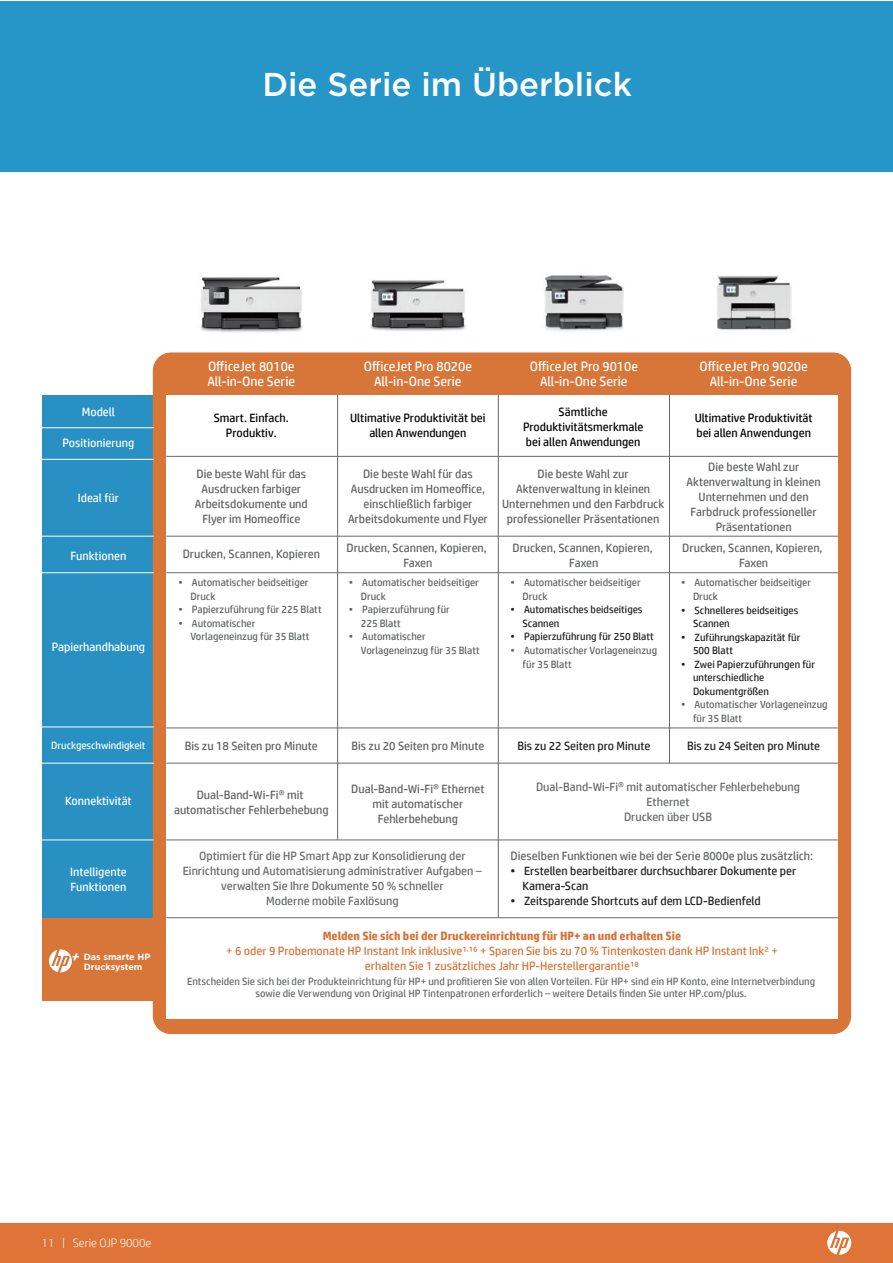
<style>
.page{position:relative;width:893px;height:1263px;background:#fff}
.page>*{position:absolute;margin:0;border:0;box-sizing:border-box;transform-origin:0 0}
.t1{font:500 33px "Gotham";color:#fff}
.t2{font:13.5px/15px "HP Simplified";color:#fff;text-align:center}
.t3{font:12px/15px "HP Simplified";color:#606264;text-align:center}
.t4{font:12px/15px "HP Simplified";color:#67696b;text-align:center}
.t5{font:12px/15px "HP Simplified";color:#d67437;text-align:center}
.t6{font:12px/15px "HP Simplified";color:#030303;text-align:center}
.t7{font:12px/15px "HP Simplified";color:#221f1f}
.t8{font:12px/15px "HP Simplified";color:#fff}
.t9{font:300 12px "HP Simplified";color:#fff}
.t10{font:10.5px/13.5px "HP Simplified";color:#606264}
.t11{font:10.5px/12px "HP Simplified";color:#67696b;text-align:center}
.t12{font:10.5px/13.5px "HP Simplified";color:#221f1f}
.t13{font:10.5px "HP Simplified";color:#fff}
.t14{font:700 9px/10.8px "Gotham";color:#fff}
.s1{font-weight:700}
</style>
<div class="page">
<img style="left:370px;top:280px;width:96px;height:51px">
<img style="left:544px;top:275px;width:80px;height:57px">
<img style="left:717px;top:276px;width:75px;height:54px">
<img style="left:200px;top:277px;width:103px;height:56px">
<div style="left:0;top:1px;width:893px;height:171px;background:#2695c7"></div>
<div style="left:0;top:1223px;width:893px;height:40px;background:#de7437"></div>
<svg style="left:827px;top:1231px;width:24px;height:24px"></svg>
<div style="left:42px;top:395px;width:122px;height:523px;background:#2890c2"></div>
<div style="left:42px;top:918px;width:134px;height:82px;background:#d87538"></div>
<div style="left:153px;top:352px;width:698px;height:682px;background:#d87538;border-radius:18px"></div>
<div style="left:166px;top:395px;width:672px;height:623px;background:#fff"></div>
<hr style="left:337px;top:395px;width:1px;height:445px;background:#67696b">
<hr style="left:166px;top:536px;width:672px;height:1px;background:#67696b">
<hr style="left:166px;top:572px;width:672px;height:1px;background:#67696b">
<hr style="left:166px;top:728px;width:672px;height:1px;background:#67696b">
<hr style="left:166px;top:763px;width:672px;height:1px;background:#67696b">
<hr style="left:166px;top:840px;width:672px;height:1px;background:#67696b">
<hr style="left:166px;top:917px;width:672px;height:1px;background:#67696b">
<hr style="left:166px;top:456px;width:672px;height:1px;background:#67696b">
<hr style="left:28px;top:536px;width:126px;height:1px;background:#fff">
<hr style="left:28px;top:572px;width:126px;height:1px;background:#fff">
<hr style="left:28px;top:727px;width:126px;height:1px;background:#fff">
<hr style="left:28px;top:763px;width:126px;height:1px;background:#fff">
<hr style="left:28px;top:840px;width:126px;height:1px;background:#fff">
<hr style="left:28px;top:459px;width:126px;height:1px;background:#fff">
<hr style="left:28px;top:427px;width:126px;height:1px;background:#fff">
<hr style="left:669px;top:395px;width:1px;height:368px;background:#67696b">
<hr style="left:498px;top:395px;width:1px;height:523px;background:#67696b">
<svg style="left:49px;top:949px;width:30px;height:23px"></svg>
<h1 class="t1" style="left:262px;top:63px;width:371px">Die Serie im Überblick</h1>
<p class="t8" style="left:82px;top:404px;width:35px">Modell</p>
<p class="t8" style="left:62px;top:435px;width:73px">Positionierung</p>
<p class="t8" style="left:78px;top:490px;width:43px">Ideal für</p>
<p class="t8" style="left:71px;top:548px;width:57px">Funktionen</p>
<p class="t8" style="left:52px;top:639px;width:95px">Papierhandhabung</p>
<p class="t13" style="left:51px;top:738px;width:96px">Druckgeschwindigkeit</p>
<p class="t8" style="left:65px;top:793px;width:68px">Konnektivität</p>
<p class="t8" style="left:70px;top:864px;width:58px">Intelligente<br>Funktionen</p>
<p class="t14" style="left:84px;top:951px;width:68px">Das smarte HP<br>Drucksystem</p>
<p class="t2" style="left:208px;top:358px;width:89px;text-align:left">OfficeJet 8010e<br>All-in-One Serie</p>
<p class="t2" style="left:364px;top:358px;width:110px">OfficeJet Pro 8020e<br>All-in-One Serie</p>
<p class="t2" style="left:530px;top:358px;width:110px">OfficeJet Pro 9010e<br>All-in-One Serie</p>
<p class="t2" style="left:699px;top:358px;width:110px">OfficeJet Pro 9020e<br>All-in-One Serie</p>
<p class="t6" style="left:214px;top:410px;width:77px">Smart. Einfach.<br>Produktiv.</p>
<p class="t6" style="left:350px;top:410px;width:137px">Ultimative Produktivität bei allen Anwendungen</p>
<p class="t6" style="left:523px;top:404px;width:122px">Sämtliche<br>Produktivitätsmerkmale bei allen Anwendungen</p>
<p class="t6" style="left:695px;top:410px;width:120px;text-align:left">Ultimative Produktivität bei allen Anwendungen</p>
<p class="t3" style="left:195px;top:467px;width:114px">Die beste Wahl für das<br>Ausdrucken farbiger<br>Arbeitsdokumente und<br>Flyer im Homeoffice</p>
<p class="t3" style="left:348px;top:467px;width:141px">Die beste Wahl für das<br>Ausdrucken im Homeoffice, einschließlich farbiger<br>Arbeitsdokumente und Flyer</p>
<p class="t3" style="left:502px;top:467px;width:164px">Die beste Wahl zur<br>Aktenverwaltung in kleinen<br>Unternehmen und den Farbdruck professioneller Präsentationen</p>
<p class="t3" style="left:687px;top:459px;width:136px">Die beste Wahl zur<br>Aktenverwaltung in kleinen<br>Unternehmen und den<br>Farbdruck professioneller<br>Präsentationen</p>
<p class="t3" style="left:183px;top:546px;width:139px">Drucken, Scannen, Kopieren</p>
<p class="t3" style="left:347px;top:540px;width:142px">Drucken, Scannen, Kopieren,<br>Faxen</p>
<p class="t3" style="left:512px;top:540px;width:142px">Drucken, Scannen, Kopieren,<br>Faxen</p>
<p class="t3" style="left:682px;top:540px;width:142px">Drucken, Scannen, Kopieren,<br>Faxen</p>
<p class="t10" style="left:190px;top:576px;width:120px;text-indent:-12px">• Automatischer beidseitiger<br>Druck</p>
<p class="t10" style="left:178px;top:603px;width:145px">• Papierzuführung für 225 Blatt</p>
<p class="t10" style="left:190px;top:616px;width:121px;text-indent:-12px">• Automatischer<br>Vorlageneinzug für 35 Blatt</p>
<p class="t10" style="left:361px;top:576px;width:120px;text-indent:-12px">• Automatischer beidseitiger<br>Druck</p>
<p class="t10" style="left:361px;top:603px;width:91px;text-indent:-12px">• Papierzuführung für<br>225 Blatt</p>
<p class="t10" style="left:361px;top:630px;width:121px;text-indent:-12px">• Automatischer<br>Vorlageneinzug für 35 Blatt</p>
<p class="t10" style="left:523px;top:576px;width:120px;text-indent:-12px">• Automatischer beidseitiger<br>Druck</p>
<p class="t12" style="left:523px;top:603px;width:121px;text-indent:-12px">• Automatisches beidseitiges<br>Scannen</p>
<p class="t12" style="left:511px;top:630px;width:145px">• Papierzuführung für 250 Blatt</p>
<p class="t10" style="left:523px;top:643px;width:136px;text-indent:-12px">• Automatischer Vorlageneinzug für 35 Blatt</p>
<p class="t10" style="left:693px;top:576px;width:120px;text-indent:-12px">• Automatischer beidseitiger<br>Druck</p>
<p class="t12" style="left:693px;top:603px;width:107px;text-indent:-12px">• Schnelleres beidseitiges<br>Scannen</p>
<p class="t12" style="left:693px;top:630px;width:109px;text-indent:-12px">• Zuführungskapazität für<br>500 Blatt</p>
<p class="t12" style="left:693px;top:657px;width:124px;text-indent:-12px">• Zwei Papierzuführungen für unterschiedliche<br>Dokumentgrößen</p>
<p class="t10" style="left:693px;top:697px;width:136px;text-indent:-12px">• Automatischer Vorlageneinzug für 35 Blatt</p>
<p class="t3" style="left:185px;top:738px;width:135px">Bis zu 18 Seiten pro Minute</p>
<p class="t3" style="left:351px;top:738px;width:135px">Bis zu 20 Seiten pro Minute</p>
<p class="t7" style="left:517px;top:738px;width:135px">Bis zu 22 Seiten pro Minute</p>
<p class="t7" style="left:687px;top:738px;width:135px">Bis zu 24 Seiten pro Minute</p>
<p class="t3" style="left:174px;top:787px;width:156px">Dual-Band-Wi-Fi® mit automatischer Fehlerbehebung</p>
<p class="t4" style="left:536px;top:779px;width:265px">Dual-Band-Wi-Fi® mit automatischer Fehlerbehebung<br>Ethernet<br>Drucken über USB</p>
<p class="t3" style="left:351px;top:781px;width:135px">Dual-Band-Wi-Fi® Ethernet mit automatischer<br>Fehlerbehebung</p>
<p class="t4" style="left:183px;top:849px;width:301px">Optimiert für die HP Smart App zur Konsolidierung der Einrichtung und Automatisierung administrativer Aufgaben – verwalten Sie Ihre Dokumente 50 % schneller<br>Moderne mobile Faxlösung</p>
<p class="t3" style="left:511px;top:849px;width:304px">Dieselben Funktionen wie bei der Serie 8000e plus zusätzlich:</p>
<p class="t7" style="left:523px;top:864px;width:275px;text-indent:-12px">• Erstellen bearbeitbarer durchsuchbarer Dokumente per<br>Kamera-Scan</p>
<p class="t7" style="left:511px;top:894px;width:252px">• Zeitsparende Shortcuts auf dem LCD-Bedienfeld</p>
<p class="t5" style="left:226px;top:928px;width:553px"><span class="s1">Melden Sie sich bei der Druckereinrichtung für HP+ an und erhalten Sie<br></span>+ 6 oder 9 Probemonate HP Instant Ink inklusive¹<sup>,</sup>¹⁶ + Sparen Sie bis zu 70 % Tintenkosten dank HP Instant Ink² + erhalten Sie 1 zusätzliches Jahr HP-Herstellergarantie¹⁸</p>
<p class="t11" style="left:187px;top:975px;width:630px">Entscheiden Sie sich bei der Produkteinrichtung für HP+ und profitieren Sie von allen Vorteilen. Für HP+ sind ein HP Konto, eine Internetverbindung sowie die Verwendung von Original HP Tintenpatronen erforderlich – weitere Details finden Sie unter HP.com/plus.</p>
<p class="t9" style="left:42px;top:1235px;width:111px">11 | Serie OJP 9000e</p>
</div>
